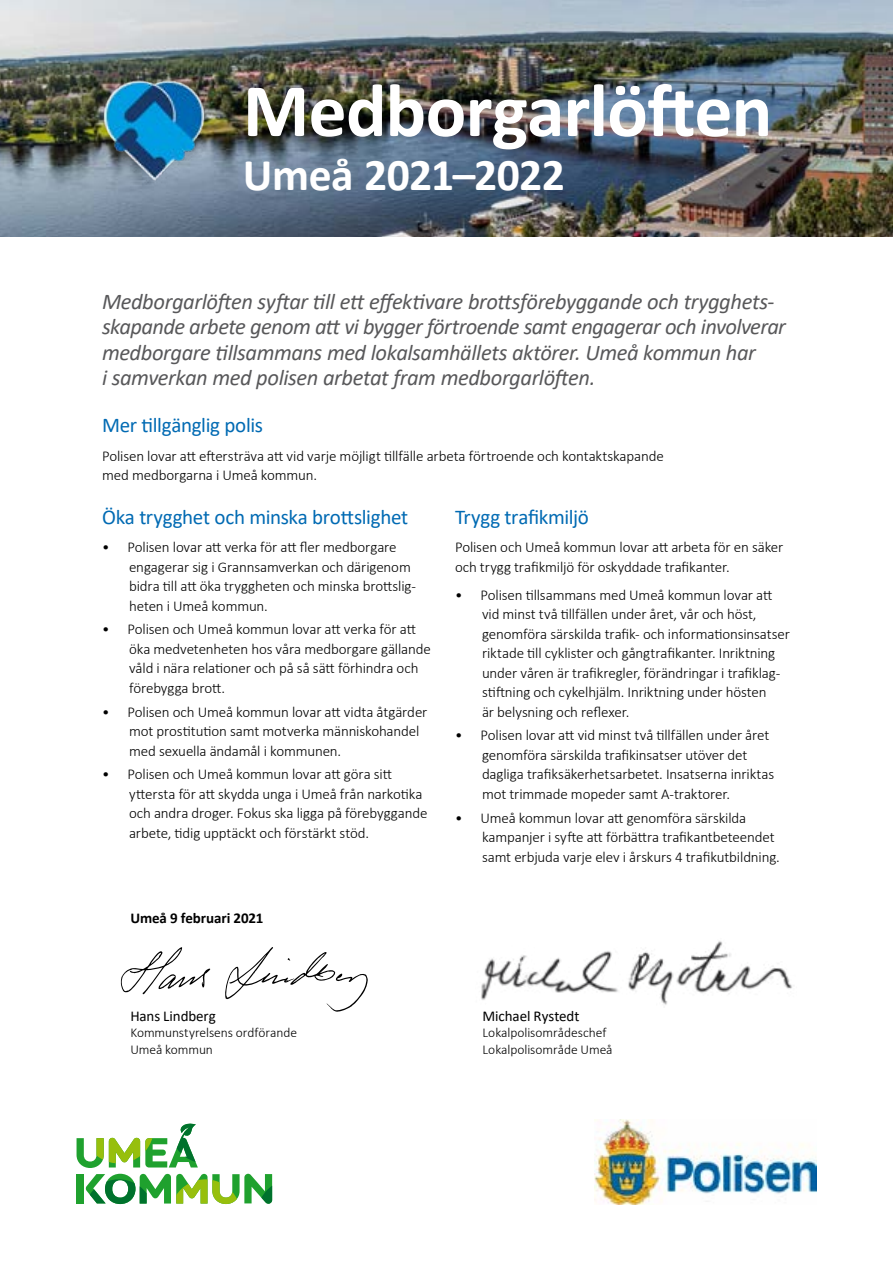
<style>
.page{position:relative;width:893px;height:1263px;background:#fff}
.page>*{position:absolute;margin:0;border:0;box-sizing:border-box;transform-origin:0 0}
.H1_Rubrik_-_vänster{font:700 75.9px "Calibri";letter-spacing:-.01em;color:#fff}
.H1_Rubrik_-_vänster-2{font:700 45.6px "Calibri";letter-spacing:-.01em;color:#fff}
.Ingress{font:italic 22.5px/25.5px "Calibri";letter-spacing:-.02em;color:#58585a}
.H4_-_underrubrik{font:21px "Calibri";letter-spacing:-.015em;color:#006ab3}
.Bröd{font:300 15px/19.5px "Calibri";letter-spacing:-.01em;color:#000}
.Bröd-2{font:15px "Calibri";letter-spacing:-.005em;color:#000}
.Bröd-3{font:700 15px "Calibri";letter-spacing:-.005em;color:#000}
.Bröd-4{font:300 13.5px "Calibri";letter-spacing:-.005em;color:#000}
</style>
<div class="page">
<div style="left:77px;top:1174px;width:7px;height:29px;background:#1fa12e"></div>
<svg style="left:85px;top:1174px;width:187px;height:30px"></svg>
<svg style="left:77px;top:1124px;width:121px;height:44px"></svg>
<img style="left:0;top:0;width:893px;height:237px">
<img style="left:595px;top:1120px;width:221px;height:84px">
<svg style="left:225px;top:947px;width:143px;height:65px"></svg>
<svg style="left:121px;top:947px;width:89px;height:48px"></svg>
<img style="left:481px;top:941px;width:311px;height:64px">
<img style="left:84px;top:66px;width:142px;height:123px">
<p class="H1_Rubrik_-_vänster" style="left:243px;top:57px;width:531px">Medborgarlöften</p>
<p class="H1_Rubrik_-_vänster-2" style="left:243px;top:143px;width:324px">Umeå 2021–2022</p>
<p class="Ingress" style="left:102px;top:287px;width:685px">Medborgarlöften syftar till ett effektivare brottsförebyggande och trygghets‑ skapande arbete genom att vi bygger förtroende samt engagerar och involverar medborgare tillsammans med lokalsamhällets aktörer. Umeå kommun har<br>i samverkan med polisen arbetat fram medborgarlöften.</p>
<p class="H4_-_underrubrik" style="left:102px;top:411px;width:163px">Mer tillgänglig polis</p>
<p class="Bröd" style="left:102px;top:446px;width:563px">Polisen lovar att eftersträva att vid varje möjligt tillfälle arbeta förtroende och kontaktskapande med medborgarna i Umeå kommun.</p>
<p class="H4_-_underrubrik" style="left:102px;top:503px;width:308px">Öka trygghet och minska brottslighet</p>
<p class="Bröd" style="left:129px;top:537px;width:288px;text-indent:-27px">• Polisen lovar att verka för att fler medborgare engagerar sig i Grannsamverkan och därigenom bidra till att öka tryggheten och minska brottslig&shy;heten i Umeå kommun.</p>
<p class="Bröd" style="left:129px;top:620px;width:303px;text-indent:-27px">• Polisen och Umeå kommun lovar att verka för att öka medvetenheten hos våra medborgare gällande våld i nära relationer och på så sätt förhindra och förebygga brott.</p>
<p class="Bröd" style="left:129px;top:702px;width:300px;text-indent:-27px">• Polisen och Umeå kommun lovar att vidta åtgärder mot prostitution samt motverka människohandel med sexuella ändamål i kommunen.</p>
<p class="Bröd" style="left:129px;top:765px;width:300px;text-indent:-27px">• Polisen och Umeå kommun lovar att göra sitt yttersta för att skydda unga i Umeå från narkotika och andra droger. Fokus ska ligga på förebyggande arbete, tidig upptäckt och förstärkt stöd.</p>
<p class="H4_-_underrubrik" style="left:455px;top:503px;width:135px">Trygg trafikmiljö</p>
<p class="Bröd" style="left:455px;top:537px;width:330px">Polisen och Umeå kommun lovar att arbeta för en säker och trygg trafikmiljö för oskyddade trafikanter.</p>
<p class="Bröd" style="left:482px;top:585px;width:310px;text-indent:-27px">• Polisen tillsammans med Umeå kommun lovar att vid minst två tillfällen under året, vår och höst, genomföra särskilda trafik- och informationsinsatser riktade till cyklister och gångtrafikanter. Inriktning under våren är trafikregler, förändringar i trafiklag&shy;stiftning och cykelhjälm. Inriktning under hösten<br>är belysning och reflexer.</p>
<p class="Bröd" style="left:482px;top:726px;width:294px;text-indent:-27px">• Polisen lovar att vid minst två tillfällen under året genomföra särskilda trafikinsatser utöver det dagliga trafiksäkerhetsarbetet. Insatserna inriktas mot trimmade mopeder samt A-traktorer.</p>
<p class="Bröd" style="left:482px;top:808px;width:299px;text-indent:-27px">• Umeå kommun lovar att genomföra särskilda kampanjer i syfte att förbättra trafikantbeteendet samt erbjuda varje elev i årskurs 4 trafikutbildning.</p>
<p class="Bröd-3" style="left:130px;top:907px;width:135px">Umeå 9 februari 2021</p>
<p class="Bröd-2" style="left:130px;top:1005px;width:87px">Hans Lindberg</p>
<p class="Bröd-4" style="left:130px;top:1024px;width:168px">Kommunstyrelsens ordförande</p>
<p class="Bröd-4" style="left:130px;top:1041px;width:84px">Umeå kommun</p>
<p class="Bröd-2" style="left:483px;top:1005px;width:98px">Michael Rystedt</p>
<p class="Bröd-4" style="left:483px;top:1024px;width:125px">Lokalpolisområdeschef</p>
<p class="Bröd-4" style="left:483px;top:1041px;width:131px">Lokalpolisområde Umeå</p>
</div>
